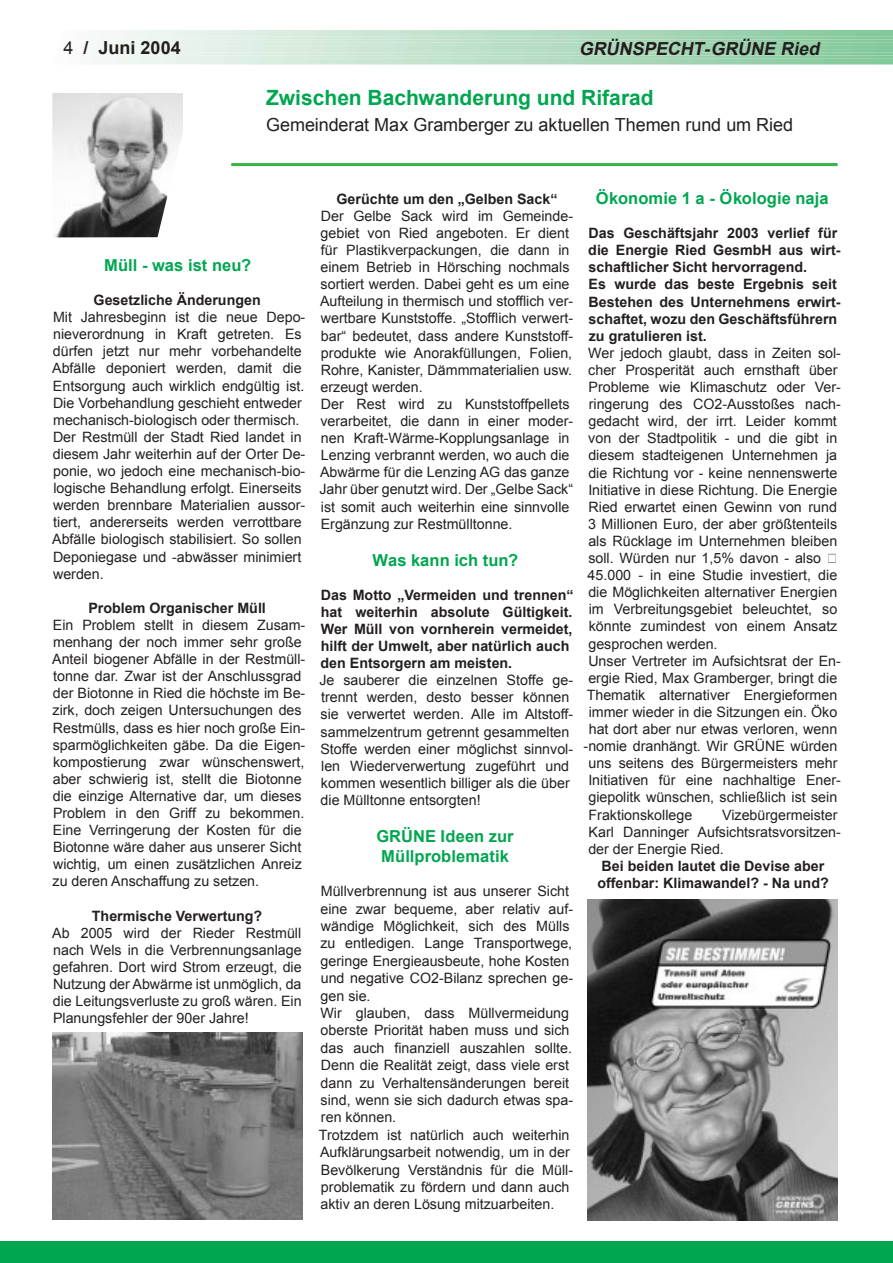
<style>
.page{position:relative;width:893px;height:1263px;background:#fff}
.page>*{position:absolute;margin:0;border:0;box-sizing:border-box;transform-origin:0 0}
.t1{font:700 21px "Arial";color:#00a650}
.t2{font:18px "Arial";letter-spacing:-.005em;color:#231f1f}
.t3{font:italic 700 18px "Arial";color:#231f1f}
.t4{font:700 18px "Arial";color:#231f1f}
.t5{font:700 16.5px/19.8px "Arial";letter-spacing:.005em;color:#00a650}
.t6{font:14.25px/17.1px "Arial";color:#231f1f}
.t7{font:700 14.25px/17.1px "Arial";color:#231f1f}
.s1{font-weight:400}
</style>
<div class="page">
<div style="left:0;top:1242px;width:892px;height:21px;background:#00a650"></div>
<hr style="left:231px;top:163px;width:606px;height:3px;background:#37b449">
<img style="left:52px;top:1033px;width:250px;height:187px">
<img style="left:588px;top:899px;width:249px;height:322px">
<svg style="left:52px;top:93px;width:200px;height:145px"></svg>
<img style="left:53px;top:93px;width:129px;height:144px">
<p class="t4" style="left:64px;top:38px;width:119px"><span class="s1">4</span> / Juni 2004</p>
<p class="t3" style="left:579px;top:39px;width:245px">GR‹NSPECHT-GR‹NE Ried</p>
<h1 class="t1" style="left:266px;top:86px;width:389px">Zwischen Bachwanderung und Rifarad</h1>
<p class="t2" style="left:266px;top:114px;width:528px">Gemeinderat Max Gramberger zu aktuellen Themen rund um Ried</p>
<p class="t5" style="left:104px;top:255px;width:149px">M¸ll - was ist neu?</p>
<p class="t7" style="left:94px;top:292px;width:169px">Gesetzliche ƒnderungen</p>
<p class="t6" style="left:52px;top:309px;width:255px">Mit Jahresbeginn ist die neue Depo&shy;nieverordnung in Kraft getreten. Es d¸rfen jetzt nur mehr vorbehandelte Abf‰lle deponiert werden, damit die Entsorgung auch wirklich endg¸ltig ist.<br>Die Vorbehandlung geschieht entweder mechanisch-biologisch oder thermisch.<br>Der Restm¸ll der Stadt Ried landet in diesem Jahr weiterhin auf der Orter De&shy;ponie, wo jedoch eine mechanisch-bio&shy;logische Behandlung erfolgt. Einerseits werden brennbare Materialien aussor&shy;tiert, andererseits werden verrottbare Abf‰lle biologisch stabilisiert. So sollen Deponiegase und -abw‰sser minimiert werden.</p>
<p class="t7" style="left:88px;top:599px;width:179px">Problem Organischer M¸ll</p>
<p class="t6" style="left:52px;top:616px;width:255px">Ein Problem stellt in diesem Zusam&shy;menhang der noch immer sehr grofle Anteil biogener Abf‰lle in der Restm¸ll&shy;tonne dar. Zwar ist der Anschlussgrad der Biotonne in Ried die hˆchste im Be&shy;zirk, doch zeigen Untersuchungen des Restm¸lls, dass es hier noch grofle Ein&shy;sparmˆglichkeiten g‰be. Da die Eigen&shy;kompostierung zwar w¸nschenswert, aber schwierig ist, stellt die Biotonne die einzige Alternative dar, um dieses Problem in den Griff zu bekommen.<br>Eine Verringerung der Kosten f¸r die Biotonne w‰re daher aus unserer Sicht wichtig, um einen zus‰tzlichen Anreiz zu deren Anschaffung zu setzen.</p>
<p class="t7" style="left:92px;top:907px;width:172px">Thermische Verwertung?</p>
<p class="t6" style="left:52px;top:924px;width:251px;text-align:justify">Ab 2005 wird der Rieder Restm¸ll nach Wels in die Verbrennungsanlage gefahren. Dort wird Strom erzeugt, die Nutzung der Abw‰rme ist unmˆglich, da die Leitungsverluste zu grofl w‰ren. Ein Planungsfehler der 90er Jahre!</p>
<p class="t7" style="left:336px;top:190px;width:222px">Ger¸chte um den ÑGelben Sackì</p>
<p class="t6" style="left:319px;top:207px;width:255px">Der Gelbe Sack wird im Gemeinde&shy;gebiet von Ried angeboten. Er dient f¸r Plastikverpackungen, die dann in einem Betrieb in Hˆrsching nochmals sortiert werden. Dabei geht es um eine Aufteilung in thermisch und stofflich ver&shy;wertbare Kunststoffe. ÑStofflich verwert&shy;barì bedeutet, dass andere Kunststoff&shy;produkte wie Anorakf¸llungen, Folien, Rohre, Kanister, D‰mmmaterialien usw. erzeugt werden.<br>Der Rest wird zu Kunststoffpellets verarbeitet, die dann in einer moder&shy;nen Kraft-W‰rme-Kopplungsanlage in Lenzing verbrannt werden, wo auch die Abw‰rme f¸r die Lenzing AG das ganze Jahr ¸ber genutzt wird. Der ÑGelbe Sackì ist somit auch weiterhin eine sinnvolle Erg‰nzung zur Restm¸lltonne.</p>
<p class="t5" style="left:372px;top:550px;width:147px">Was kann ich tun?</p>
<p class="t7" style="left:320px;top:586px;width:254px">Das Motto ÑVermeiden und trennenì hat weiterhin absolute G¸ltigkeit.<br>Wer M¸ll von vornherein vermeidet, hilft der Umwelt, aber nat¸rlich auch den Entsorgern am meisten.</p>
<p class="t6" style="left:319px;top:672px;width:255px">Je sauberer die einzelnen Stoffe ge&shy;trennt werden, desto besser kˆnnen sie verwertet werden. Alle im Altstoff&shy;sammelzentrum getrennt gesammelten Stoffe werden einer mˆglichst sinnvol&shy;len Wiederverwertung zugef¸hrt und kommen wesentlich billiger als die ¸ber die M¸lltonne entsorgten!</p>
<p class="t5" style="left:376px;top:826px;width:139px">GR‹NE Ideen zur<br>M¸llproblematik</p>
<p class="t6" style="left:319px;top:883px;width:256px">M¸llverbrennung ist aus unserer Sicht eine zwar bequeme, aber relativ auf&shy;w‰ndige Mˆglichkeit, sich des M¸lls zu entledigen. Lange Transportwege, geringe Energieausbeute, hohe Kosten und negative CO2-Bilanz sprechen ge&shy;gen sie.<br>Wir glauben, dass M¸llvermeidung oberste Priorit‰t haben muss und sich das auch finanziell auszahlen sollte.<br>Denn die Realit‰t zeigt, dass viele erst dann zu Verhaltens‰nderungen bereit sind, wenn sie sich dadurch etwas spa&shy;ren kˆnnen.<br>Trotzdem ist nat¸rlich auch weiterhin Aufkl‰rungsarbeit notwendig, um in der Bevˆlkerung Verst‰ndnis f¸r die M¸ll&shy;problematik zu fˆrdern und dann auch aktiv an deren Lˆsung mitzuarbeiten.</p>
<p class="t5" style="left:595px;top:188px;width:234px">÷konomie 1 a - ÷kologie naja</p>
<p class="t7" style="left:588px;top:225px;width:254px">Das Gesch‰ftsjahr 2003 verlief f¸r die Energie Ried GesmbH aus wirt&shy;schaftlicher Sicht hervorragend.<br>Es wurde das beste Ergebnis seit<br>Bestehen des Unternehmens erwirt&shy;schaftet, wozu den Gesch‰ftsf¸hrern zu gratulieren ist.</p>
<p class="t6" style="left:588px;top:344px;width:254px">Wer jedoch glaubt, dass in Zeiten sol-</p>
<p class="t6" style="left:588px;top:361px;width:251px">cher Prosperit‰t auch ernsthaft ¸ber</p>
<p class="t6" style="left:588px;top:379px;width:254px">Probleme wie Klimaschutz oder Ver-</p>
<p class="t6" style="left:588px;top:396px;width:254px">ringerung des CO2-Ausstofles nach-</p>
<p class="t6" style="left:588px;top:413px;width:250px">gedacht wird, der irrt. Leider kommt</p>
<p class="t6" style="left:588px;top:430px;width:250px">von der Stadtpolitik - und die gibt in</p>
<p class="t6" style="left:588px;top:447px;width:250px">diesem stadteigenen Unternehmen ja</p>
<p class="t6" style="left:588px;top:464px;width:250px">die Richtung vor - keine nennenswerte</p>
<p class="t6" style="left:588px;top:481px;width:250px">Initiative in diese Richtung. Die Energie</p>
<p class="t6" style="left:588px;top:498px;width:250px">Ried erwartet einen Gewinn von rund</p>
<p class="t6" style="left:588px;top:515px;width:250px">3 Millionen Euro, der aber grˆfltenteils</p>
<p class="t6" style="left:588px;top:532px;width:250px">als R¸cklage im Unternehmen bleiben</p>
<p class="t6" style="left:588px;top:550px;width:234px">soll. W¸rden nur 1,5% davon - also</p>
<p class="t6" style="left:587px;top:567px;width:251px">45.000 - in eine Studie investiert, die</p>
<p class="t6" style="left:588px;top:584px;width:250px">die Mˆglichkeiten alternativer Energien</p>
<p class="t6" style="left:588px;top:601px;width:250px">im Verbreitungsgebiet beleuchtet, so</p>
<p class="t6" style="left:588px;top:618px;width:250px">kˆnnte zumindest von einem Ansatz</p>
<p class="t6" style="left:588px;top:635px;width:131px">gesprochen werden.</p>
<p class="t6" style="left:588px;top:652px;width:254px">Unser Vertreter im Aufsichtsrat der En-</p>
<p class="t6" style="left:588px;top:669px;width:250px">ergie Ried, Max Gramberger, bringt die</p>
<p class="t6" style="left:586px;top:686px;width:252px">Thematik alternativer Energieformen</p>
<p class="t6" style="left:588px;top:703px;width:250px">immer wieder in die Sitzungen ein. ÷ko</p>
<p class="t6" style="left:588px;top:721px;width:250px">hat dort aber nur etwas verloren, wenn</p>
<p class="t6" style="left:583px;top:738px;width:255px">-nomie dranh‰ngt. Wir GR‹NE w¸rden</p>
<p class="t6" style="left:588px;top:755px;width:250px">uns seitens des B¸rgermeisters mehr</p>
<p class="t6" style="left:588px;top:772px;width:254px">Initiativen f¸r eine nachhaltige Ener-</p>
<p class="t6" style="left:588px;top:789px;width:250px">giepolitk w¸nschen, schliefllich ist sein</p>
<p class="t6" style="left:588px;top:806px;width:105px">Fraktionskollege</p>
<p class="t6" style="left:588px;top:806px;width:254px;text-indent:134px">Vizeb¸rgermeister<br>Karl Danninger Aufsichtsratsvorsitzen&shy;der der Energie Ried.</p>
<p class="t7" style="left:597px;top:857px;width:233px">Bei beiden lautet die Devise aber offenbar: Klimawandel? - Na und?</p>
</div>
